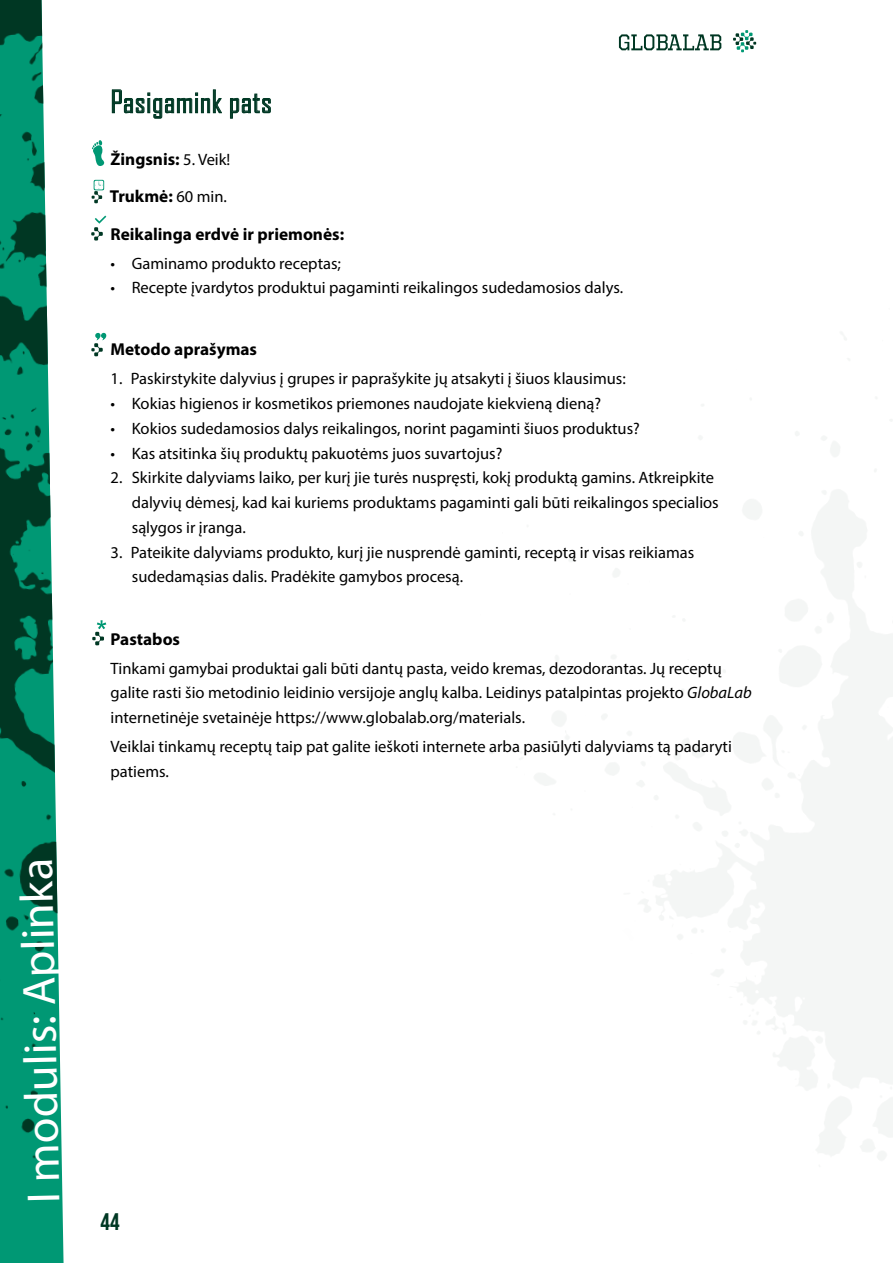
<style>
.page{position:relative;width:893px;height:1263px;background:#fff}
.page>*{position:absolute;margin:0;border:0;box-sizing:border-box;transform-origin:0 0}
.t1{font:46.65px "Myriad Pro";color:#fff}
.t2{font:30px "Agency FB";letter-spacing:.02em;color:#003824}
.t3{font:24px "Bebas Neue";color:#003824}
.t4{font:700 17.25px/37.2px "Myriad Pro";color:#000}
.t5{font:16.5px/24.8px "Myriad Pro";color:#000}
.s1{font-weight:400;font-size:16.5px}
.s2{font-style:italic}
</style>
<div class="page">
<svg style="left:619px;top:34px;width:102px;height:16px"></svg>
<svg style="left:733px;top:30px;width:23px;height:22px"></svg>
<svg style="left:0;top:0;width:64px;height:1263px;background:#279076"></svg>
<svg style="left:490px;top:332px;width:403px;height:828px"></svg>
<svg style="left:111px;top:89px;width:111px;height:30px"></svg>
<svg style="left:230px;top:93px;width:41px;height:26px"></svg>
<svg style="left:92px;top:140px;width:13px;height:26px"></svg>
<svg style="left:92px;top:180px;width:12px;height:23px"></svg>
<svg style="left:91px;top:216px;width:15px;height:25px"></svg>
<svg style="left:91px;top:332px;width:16px;height:24px"></svg>
<svg style="left:92px;top:620px;width:14px;height:25px"></svg>
<h1 class="t1" style="left:14px;top:1203px;width:347px;rotate:-91deg">I modulis: Aplinka</h1>
<h2 class="t2" style="left:111px;top:85px;width:163px">Pasigamink pats</h2>
<p class="t4" style="left:110px;top:140px;width:236px">Žingsnis: <span class="s1">5. Veik!<br></span>Trukmė: <span class="s1">60 min.<br></span>Reikalinga erdvė ir priemonės:</p>
<p class="t5" style="left:111px;top:250px;width:232px">• Gaminamo produkto receptas;</p>
<p class="t5" style="left:111px;top:275px;width:514px">• Recepte įvardytos produktui pagaminti reikalingos sudedamosios dalys.</p>
<p class="t4" style="left:111px;top:330px;width:148px">Metodo aprašymas</p>
<p class="t5" style="left:111px;top:366px;width:517px">1. Paskirstykite dalyvius į grupes ir paprašykite jų atsakyti į šiuos klausimus:</p>
<p class="t5" style="left:111px;top:391px;width:492px">• Kokias higienos ir kosmetikos priemones naudojate kiekvieną dieną?</p>
<p class="t5" style="left:111px;top:416px;width:531px">• Kokios sudedamosios dalys reikalingos, norint pagaminti šiuos produktus?</p>
<p class="t5" style="left:111px;top:440px;width:393px">• Kas atsitinka šių produktų pakuotėms juos suvartojus?</p>
<p class="t5" style="left:132px;top:465px;width:588px;text-indent:-21px">2. Skirkite dalyviams laiko, per kurį jie turės nuspręsti, kokį produktą gamins. Atkreipkite dalyvių dėmesį, kad kai kuriems produktams pagaminti gali būti reikalingos specialios sąlygos ir įranga.</p>
<p class="t5" style="left:132px;top:539px;width:564px;text-indent:-21px">3. Pateikite dalyviams produkto, kurį jie nusprendė gaminti, receptą ir visas reikiamas sudedamąsias dalis. Pradėkite gamybos procesą.</p>
<p class="t4" style="left:111px;top:619px;width:71px">Pastabos</p>
<p class="t5" style="left:111px;top:655px;width:643px">Tinkami gamybai produktai gali būti dantų pasta, veido kremas, dezodorantas. Jų receptų galite rasti šio metodinio leidinio versijoje anglų kalba. Leidinys patalpintas projekto <span class="s2">GlobaLab </span>internetinėje svetainėje https://www.globalab.org/materials.</p>
<p class="t5" style="left:111px;top:734px;width:623px">Veiklai tinkamų receptų taip pat galite ieškoti internete arba pasiūlyti dalyviams tą padaryti patiems.</p>
<h3 class="t3" style="left:101px;top:1208px;width:21px">44</h3>
</div>
